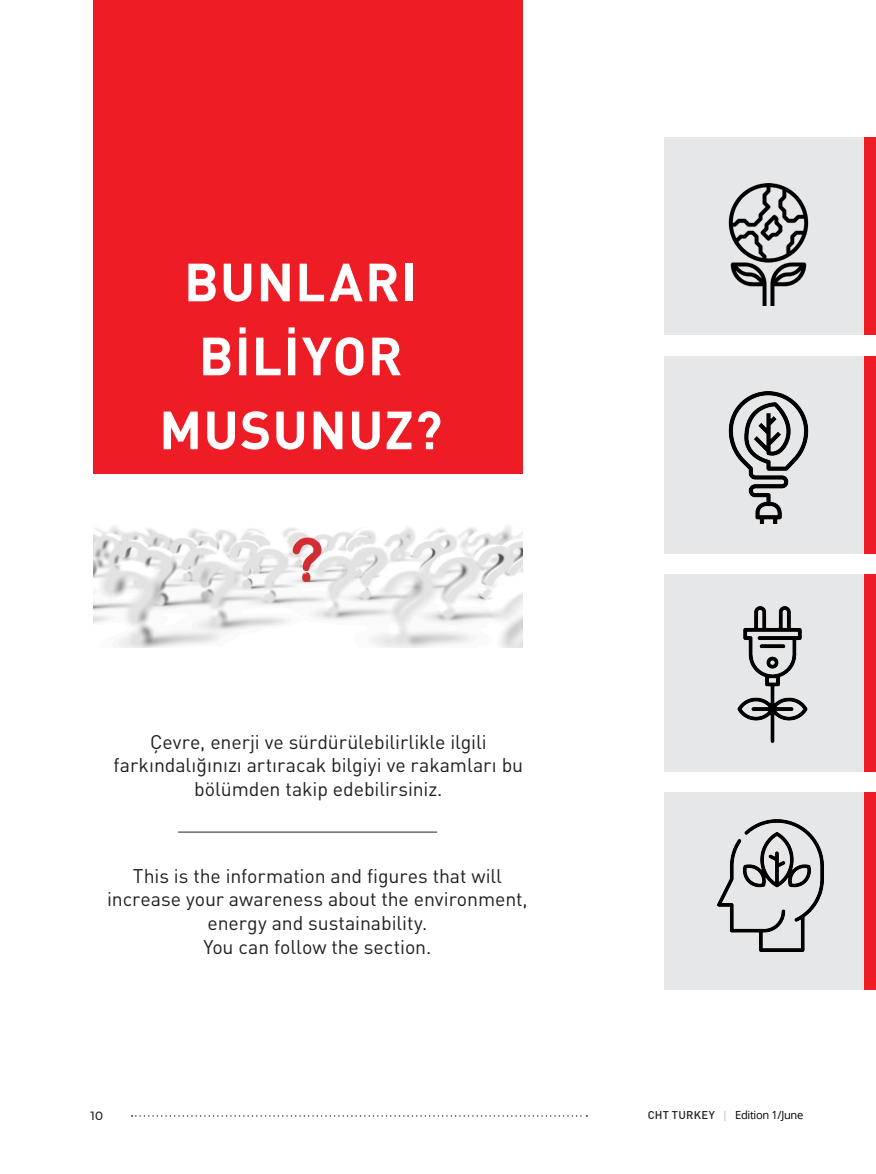
<style>
.page{position:relative;width:876px;height:1174px;background:#fff}
.page>*{position:absolute;margin:0;border:0;box-sizing:border-box;transform-origin:0 0}
.t1{font:700 52.95px/73.9px "DIN Pro";letter-spacing:.025em;color:#fff;text-align:center}
.t2{font:19.5px/23.7px "DIN Pro";letter-spacing:-.005em;color:#231f20;text-align:center}
.t3{font:500 12px "Montserrat Alternates";color:#231f20}
.t4{font:11.1px "Open Sans";letter-spacing:-.03em;color:#000001}
.s1{font-family:"DIN Pro";font-weight:500;color:#231f20}
.s2{font-family:"Montserrat Alternates";font-weight:100;color:#231f20}
</style>
<div class="page">
<div style="left:93px;top:0;width:429px;height:473px;background:#ee1c25"></div>
<img style="left:93px;top:526px;width:429px;height:121px">
<div style="left:664px;top:138px;width:200px;height:197px;background:#e6e7e9"></div>
<img style="left:728px;top:184px;width:81px;height:121px">
<div style="left:664px;top:356px;width:200px;height:197px;background:#e6e7e9"></div>
<img style="left:728px;top:391px;width:81px;height:132px">
<div style="left:664px;top:574px;width:200px;height:197px;background:#e6e7e9"></div>
<img style="left:737px;top:606px;width:71px;height:136px">
<div style="left:664px;top:792px;width:200px;height:197px;background:#e6e7e9"></div>
<img style="left:717px;top:819px;width:107px;height:132px">
<hr style="left:178px;top:832px;width:259px;height:1px;background:#231f20">
<div style="left:864px;top:138px;width:12px;height:197px;background:#ee1c25"></div>
<div style="left:864px;top:356px;width:12px;height:197px;background:#ee1c25"></div>
<div style="left:864px;top:574px;width:12px;height:197px;background:#ee1c25"></div>
<div style="left:864px;top:792px;width:12px;height:197px;background:#ee1c25"></div>
<svg style="left:132px;top:1115px;width:455px;height:1px"></svg>
<p class="t1" style="left:184px;top:243px;width:235px">BUNLARI</p>
<p class="t1" style="left:159px;top:317px;width:285px">BİLİYOR<br>MUSUNUZ?</p>
<p class="t2" style="left:150px;top:729px;width:338px">Çevre, enerji ve sürdürülebilirlikle ilgili</p>
<p class="t2" style="left:113px;top:752px;width:411px">farkındalığınızı artıracak bilgiyi ve rakamları bu</p>
<p class="t2" style="left:194px;top:776px;width:250px">bölümden takip edebilirsiniz.</p>
<p class="t2" style="left:133px;top:863px;width:371px">This is the information and figures that will</p>
<p class="t2" style="left:107px;top:886px;width:422px">increase your awareness about the environment, energy and sustainability.</p>
<p class="t2" style="left:203px;top:934px;width:230px">You can follow the section.</p>
<p class="t3" style="left:91px;top:1107px;width:14px">10</p>
<p class="t4" style="left:648px;top:1107px;width:157px"><span class="s1">CHT TURKEY</span> <span class="s2">|</span> Edition 1/June</p>
</div>
